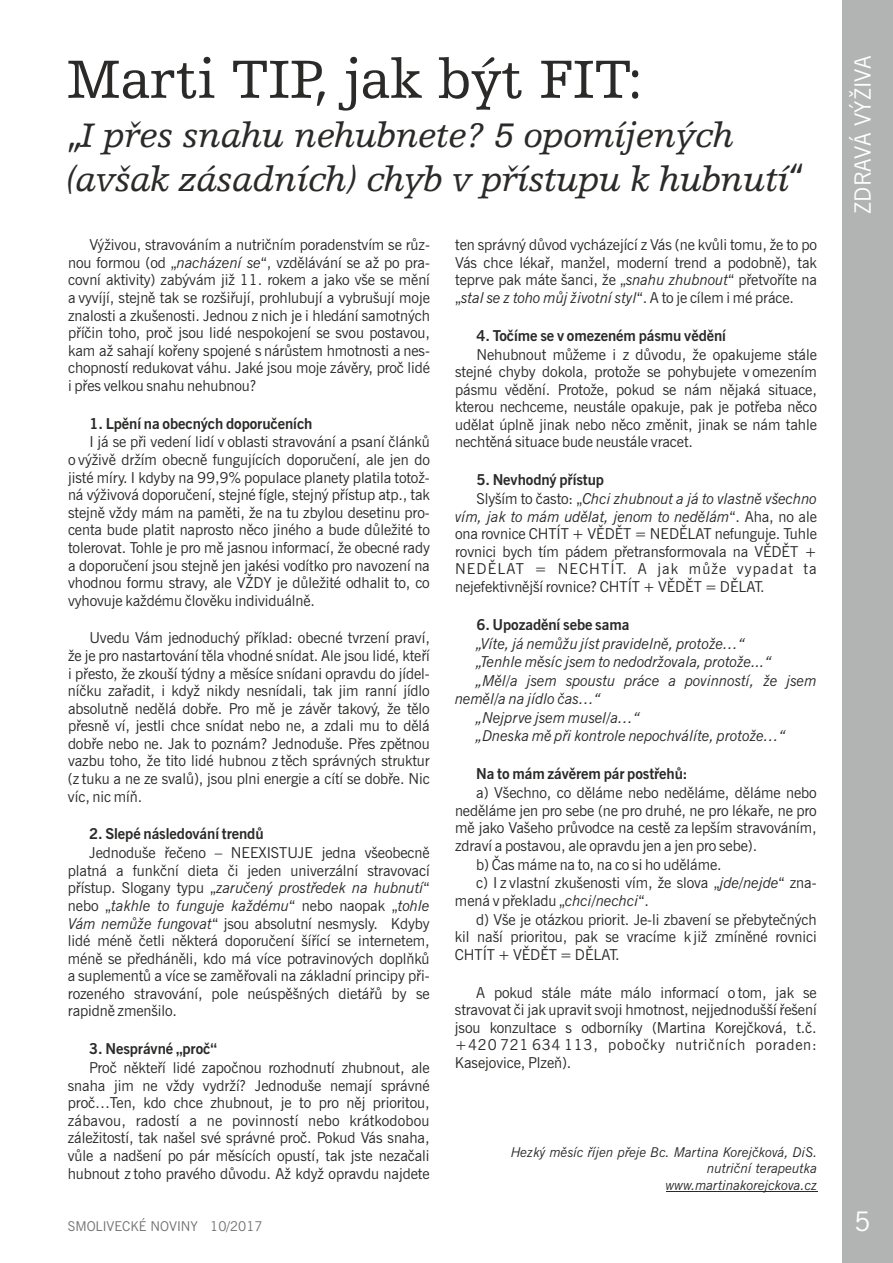
<style>
.page{position:relative;width:893px;height:1263px;background:#fff}
.page>*{position:absolute;margin:0;border:0;box-sizing:border-box;transform-origin:0 0}
.t1{font:57px "Humanist Slabserif 712 AT";letter-spacing:-.005em;color:#2b2a29}
.t2{font:italic 36px/44.4px "Humanist Slabserif 712 AT";letter-spacing:-.005em;color:#2b2a29}
.t3{font:27px "News Gothic AT";color:#fefefe}
.t4{font:22.5px "News Gothic AT";color:#fefefe}
.t5{font:15px/17.5px "News Gothic AT";letter-spacing:-.005em;color:#2b2a29;text-align:justify}
.t6{font:italic 15px "News Gothic AT";letter-spacing:-.005em;color:#2b2a29}
.t7{font:700 15px "News Gothic AT";letter-spacing:-.005em;color:#2b2a29}
.t8{font:15px "News Gothic AT";letter-spacing:.07em;color:#2b2a29}
.t9{font:italic 13.5px/16.2px "News Gothic AT";letter-spacing:-.005em;color:#2b2a29;text-align:right}
.t10{font:13.5px "News Gothic AT";color:#727271}
.s1{font-style:normal;font-size:37.95px}
.s2{font-style:italic}
.s3{font-style:normal}
</style>
<div class="page">
<div style="left:842px;top:0;width:51px;height:1263px;background:#b2b3b3"></div>
<hr style="left:666px;top:1191px;width:151px;height:1px;background:#2b2a29">
<h1 class="t1" style="left:66px;top:57px;width:580px">Marti TIP, jak být FIT:</h1>
<h2 class="t2" style="left:66px;top:115px;width:740px"><span class="s1">„</span>I přes snahu nehubnete? 5 opomíjených (avšak zásadních) chyb v přístupu k hubnutí<span class="s1">“</span></h2>
<p class="t5" style="left:68px;top:237px;width:363px;text-indent:21px">Výživou, stravováním a nutričním poradenstvím se růz&shy;nou formou (od „<span class="s2">nacházení se</span>“, vzdělávání se až po pra&shy;covní aktivity) zabývám již 11. rokem a jako vše se mění a vyvíjí, stejně tak se rozšiřují, prohlubují a vybrušují moje znalosti a zkušenosti. Jednou z nich je i hledání samotných příčin toho, proč jsou lidé nespokojení se svou postavou, kam až sahají kořeny spojené s nárůstem hmotnosti a nes&shy;chopností redukovat váhu. Jaké jsou moje závěry, proč lidé i přes velkou snahu nehubnou?</p>
<p class="t7" style="left:89px;top:418px;width:225px">1. Lpění na obecných doporučeních</p>
<p class="t5" style="left:68px;top:435px;width:363px;text-indent:21px">I já se při vedení lidí v oblasti stravování a psaní článků o výživě držím obecně fungujících doporučení, ale jen do jisté míry. I kdyby na 99,9% populace planety platila totož&shy;ná výživová doporučení, stejné fígle, stejný přístup atp., tak stejně vždy mám na paměti, že na tu zbylou desetinu pro&shy;centa bude platit naprosto něco jiného a bude důležité to tolerovat. Tohle je pro mě jasnou informací, že obecné rady a doporučení jsou stejně jen jakési vodítko pro navození na vhodnou formu stravy, ale VŽDY je důležité odhalit to, co vyhovuje každému člověku individuálně.</p>
<p class="t5" style="left:68px;top:631px;width:363px;text-indent:21px">Uvedu Vám jednoduchý příklad: obecné tvrzení praví, že je pro nastartování těla vhodné snídat. Ale jsou lidé, kteří i přesto, že zkouší týdny a měsíce snídani opravdu do jídel&shy;níčku zařadit, i když nikdy nesnídali, tak jim ranní jídlo absolutně nedělá dobře. Pro mě je závěr takový, že tělo přesně ví, jestli chce snídat nebo ne, a zdali mu to dělá dobře nebo ne. Jak to poznám? Jednoduše. Přes zpětnou vazbu toho, že tito lidé hubnou z těch správných struktur (z tuku a ne ze svalů), jsou plni energie a cítí se dobře. Nic víc, nic míň.</p>
<p class="t7" style="left:89px;top:828px;width:176px">2. Slepé následování trendů</p>
<p class="t5" style="left:68px;top:845px;width:363px;text-indent:21px">Jednoduše řečeno – NEEXISTUJE jedna všeobecně platná a funkční dieta či jeden univerzální stravovací přístup. Slogany typu „<span class="s2">zaručený prostředek na hubnutí</span>“ nebo „<span class="s2">takhle to funguje každému</span>“ nebo naopak „<span class="s2">tohle Vám nemůže fungovat</span>“ jsou absolutní nesmysly. Kdyby lidé méně četli některá doporučení šířící se internetem, méně se předháněli, kdo má více potravinových doplňků a suplementů a více se zaměřovali na základní principy při&shy;rozeného stravování, pole neúspěšných dietářů by se rapidně zmenšilo.</p>
<p class="t7" style="left:89px;top:1043px;width:129px">3. Nesprávné „proč“</p>
<p class="t5" style="left:68px;top:1060px;width:363px;text-indent:21px">Proč někteří lidé započnou rozhodnutí zhubnout, ale snaha jim ne vždy vydrží? Jednoduše nemají správné proč…Ten, kdo chce zhubnout, je to pro něj prioritou, zábavou, radostí a ne povinností nebo krátkodobou záležitostí, tak našel své správné proč. Pokud Vás snaha, vůle a nadšení po pár měsících opustí, tak jste nezačali hubnout z toho pravého důvodu. Až když opravdu najdete</p>
<p class="t5" style="left:455px;top:237px;width:363px">ten správný důvod vycházející z Vás (ne kvůli tomu, že to po Vás chce lékař, manžel, moderní trend a podobně), tak teprve pak máte šanci, že „<span class="s2">snahu zhubnout</span>“ přetvoříte na „<span class="s2">stal se z toho můj životní styl</span>“. A to je cílem i mé práce.</p>
<p class="t7" style="left:476px;top:330px;width:251px">4. Točíme se v omezeném pásmu vědění</p>
<p class="t5" style="left:455px;top:347px;width:363px;text-indent:21px">Nehubnout můžeme i z důvodu, že opakujeme stále stejné chyby dokola, protože se pohybujete v omezením pásmu vědění. Protože, pokud se nám nějaká situace, kterou nechceme, neustále opakuje, pak je potřeba něco udělat úplně jinak nebo něco změnit, jinak se nám tahle nechtěná situace bude neustále vracet.</p>
<p class="t7" style="left:476px;top:474px;width:129px">5. Nevhodný přístup</p>
<p class="t6" style="left:476px;top:493px;width:342px"><span class="s3">Slyším to často: „</span>Chci zhubnout a já to vlastně všechno</p>
<p class="t6" style="left:455px;top:511px;width:363px">vím, jak to mám udělat, jenom to nedělám<span class="s3">“. Aha, no ale</span></p>
<p class="t5" style="left:455px;top:526px;width:363px">ona rovnice CHTÍT + VĚDĚT = NEDĚLAT nefunguje. Tuhle</p>
<p class="t5" style="left:455px;top:544px;width:363px">rovnici bych tím pádem přetransformovala na VĚDĚT +</p>
<p class="t8" style="left:455px;top:563px;width:363px">NEDĚLAT = NECHTÍT. A jak může vypadat ta</p>
<p class="t5" style="left:455px;top:579px;width:311px">nejefektivnější rovnice? CHTÍT + VĚDĚT = DĚLAT.</p>
<p class="t7" style="left:476px;top:619px;width:155px">6. Upozadění sebe sama</p>
<p class="t6" style="left:476px;top:638px;width:270px">„Víte, já nemůžu jíst pravidelně, protože…“</p>
<p class="t6" style="left:476px;top:656px;width:296px">„Tenhle měsíc jsem to nedodržovala, protože...“</p>
<p class="t6" style="left:476px;top:675px;width:342px">„Měl/a jsem spoustu práce a povinností, že jsem</p>
<p class="t6" style="left:455px;top:693px;width:147px">neměl/a na jídlo čas…“</p>
<p class="t6" style="left:476px;top:712px;width:165px">„Nejprve jsem musel/a…“</p>
<p class="t6" style="left:476px;top:730px;width:310px">„Dneska mě při kontrole nepochválíte, protože…“</p>
<p class="t7" style="left:476px;top:768px;width:213px">Na to mám závěrem pár postřehů:</p>
<p class="t5" style="left:476px;top:785px;width:342px">a) Všechno, co děláme nebo neděláme, děláme nebo</p>
<p class="t5" style="left:455px;top:803px;width:363px">neděláme jen pro sebe (ne pro druhé, ne pro lékaře, ne pro</p>
<p class="t5" style="left:455px;top:820px;width:363px">mě jako Vašeho průvodce na cestě za lepším stravováním,</p>
<p class="t5" style="left:455px;top:838px;width:304px">zdraví a postavou, ale opravdu jen a jen pro sebe).</p>
<p class="t5" style="left:476px;top:857px;width:247px">b) Čas máme na to, na co si ho uděláme.</p>
<p class="t5" style="left:476px;top:875px;width:342px">c) I z vlastní zkušenosti vím, že slova „<span class="s2">jde/nejde</span>“ zna-</p>
<p class="t5" style="left:455px;top:893px;width:195px">mená v překladu „<span class="s2">chci/nechci</span>“.</p>
<p class="t5" style="left:476px;top:912px;width:342px">d) Vše je otázkou priorit. Je-li zbavení se přebytečných</p>
<p class="t5" style="left:455px;top:929px;width:363px">kil naší prioritou, pak se vracíme k již zmíněné rovnici</p>
<p class="t5" style="left:455px;top:947px;width:166px">CHTÍT + VĚDĚT = DĚLAT.</p>
<p class="t5" style="left:455px;top:985px;width:363px;text-indent:21px">A pokud stále máte málo informací o tom, jak se stravovat či jak upravit svoji hmotnost, nejjednodušší řešení jsou konzultace s odborníky (Martina Korejčková, t.č. +420 721 634 113, pobočky nutričních poraden:<br>Kasejovice, Plzeň).</p>
<p class="t9" style="left:511px;top:1145px;width:308px">Hezký měsíc říjen přeje Bc. Martina Korejčková, DiS. nutriční terapeutka<br>www.martinakorejckova.cz</p>
<h3 class="t4" style="left:855px;top:214px;width:160px;rotate:-90deg">ZDRAVÁ VÝŽIVA</h3>
<p class="t10" style="left:68px;top:1221px;width:196px">SMOLIVECKÉ NOVINY 10/2017</p>
<h3 class="t3" style="left:854px;top:1211px;width:18px">5</h3>
</div>
